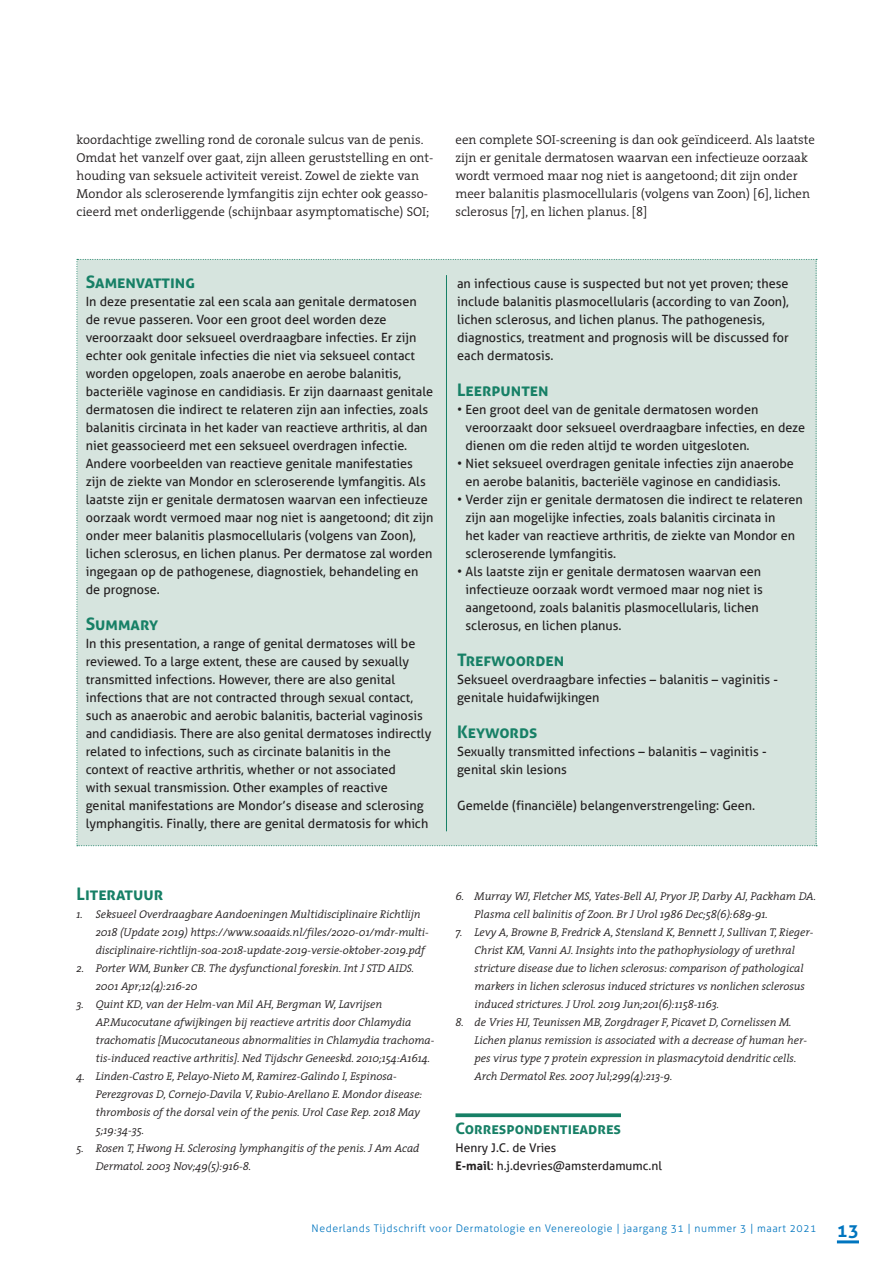
<style>
.page{position:relative;width:893px;height:1263px;background:#fff}
.page>*{position:absolute;margin:0;border:0;box-sizing:border-box;transform-origin:0 0}
.t1{font:700 18px "Aller";color:#0075bf}
.TUSSENKOP_1-Aller{font:700 17.25px "Aller";color:#178066}
.Correspondentie_-_ko{font:700 15.75px "Aller";color:#178066}
.PLATTE_TEKS{font:300 12.9px/18px "The Serif";color:#231f20}
.t2{font:12.75px/18px "Aller";color:#231f20}
.Correspondentie_-_pl{font:12px "Aller";color:#231f20}
.t3{font:italic 300 11.25px/18px "The Serif";letter-spacing:-.005em;color:#231f20}
.t4{font:300 10.5px "Aller";letter-spacing:.05em;color:#0075bf}
.s1{font-weight:700}
</style>
<div class="page">
<hr style="left:837px;top:1240px;width:22px;height:3px;background:#0075bf">
<svg style="left:455px;top:1113px;width:166px;height:4px"></svg>
<div style="left:77px;top:259px;width:740px;height:587px;background:#d6e4de"></div>
<p class="PLATTE_TEKS" style="left:77px;top:130px;width:358px">koordachtige zwelling rond de coronale sulcus van de penis.<br>Omdat het vanzelf over gaat, zijn alleen geruststelling en ont&shy;houding van seksuele activiteit vereist. Zowel de ziekte van Mondor als scleroserende lymfangitis zijn echter ook geasso&shy;cieerd met onderliggende (schijnbaar asymptomatische) SOI;</p>
<p class="PLATTE_TEKS" style="left:455px;top:130px;width:361px">een complete SOI-screening is dan ook geïndiceerd. Als laatste zijn er genitale dermatosen waarvan een infectieuze oorzaak wordt vermoed maar nog niet is aangetoond; dit zijn onder meer balanitis plasmocellularis (volgens van Zoon) [6], lichen sclerosus [7], en lichen planus. [8]</p>
<p class="TUSSENKOP_1-Aller" style="left:86px;top:271px;width:111px">Samenvatting</p>
<p class="t2" style="left:86px;top:292px;width:349px">In deze presentatie zal een scala aan genitale dermatosen de revue passeren. Voor een groot deel worden deze veroorzaakt door seksueel overdraagbare infecties. Er zijn echter ook genitale infecties die niet via seksueel contact worden opgelopen, zoals anaerobe en aerobe balanitis, bacteriële vaginose en candidiasis. Er zijn daarnaast genitale dermatosen die indirect te relateren zijn aan infecties, zoals balanitis circinata in het kader van reactieve arthritis, al dan niet geassocieerd met een seksueel overdragen infectie.<br>Andere voorbeelden van reactieve genitale manifestaties zijn de ziekte van Mondor en scleroserende lymfangitis. Als laatste zijn er genitale dermatosen waarvan een infectieuze oorzaak wordt vermoed maar nog niet is aangetoond; dit zijn onder meer balanitis plasmocellularis (volgens van Zoon), lichen sclerosus, en lichen planus. Per dermatose zal worden ingegaan op de pathogenese, diagnostiek, behandeling en de prognose.</p>
<p class="TUSSENKOP_1-Aller" style="left:86px;top:613px;width:74px">Summary</p>
<p class="t2" style="left:86px;top:634px;width:347px">In this presentation, a range of genital dermatoses will be reviewed. To a large extent, these are caused by sexually transmitted infections. However, there are also genital infections that are not contracted through sexual contact, such as anaerobic and aerobic balanitis, bacterial vaginosis and candidiasis. There are also genital dermatoses indirectly related to infections, such as circinate balanitis in the context of reactive arthritis, whether or not associated<br>with sexual transmission. Other examples of reactive<br>genital manifestations are Mondor’s disease and sclerosing lymphangitis. Finally, there are genital dermatosis for which</p>
<p class="t2" style="left:457px;top:274px;width:333px">an infectious cause is suspected but not yet proven; these include balanitis plasmocellularis (according to van Zoon), lichen sclerosus, and lichen planus. The pathogenesis, diagnostics, treatment and prognosis will be discussed for each dermatosis.</p>
<p class="TUSSENKOP_1-Aller" style="left:457px;top:379px;width:93px">Leerpunten</p>
<p class="t2" style="left:466px;top:400px;width:341px;text-indent:-8px">• Een groot deel van de genitale dermatosen worden veroorzaakt door seksueel overdraagbare infecties, en deze dienen om die reden altijd te worden uitgesloten.</p>
<p class="t2" style="left:457px;top:454px;width:338px;text-align:center">• Niet seksueel overdragen genitale infecties zijn anaerobe en aerobe balanitis, bacteriële vaginose en candidiasis.</p>
<p class="t2" style="left:466px;top:490px;width:339px;text-indent:-8px">• Verder zijn er genitale dermatosen die indirect te relateren zijn aan mogelijke infecties, zoals balanitis circinata in<br>het kader van reactieve arthritis, de ziekte van Mondor en scleroserende lymfangitis.</p>
<p class="t2" style="left:466px;top:562px;width:299px;text-indent:-8px">• Als laatste zijn er genitale dermatosen waarvan een infectieuze oorzaak wordt vermoed maar nog niet is aangetoond, zoals balanitis plasmocellularis, lichen sclerosus, en lichen planus.</p>
<p class="TUSSENKOP_1-Aller" style="left:457px;top:649px;width:109px">Trefwoorden</p>
<p class="t2" style="left:457px;top:670px;width:322px">Seksueel overdraagbare infecties – balanitis – vaginitis - genitale huidafwijkingen</p>
<p class="TUSSENKOP_1-Aller" style="left:457px;top:721px;width:82px">Keywords</p>
<p class="t2" style="left:457px;top:742px;width:311px">Sexually transmitted infections – balanitis – vaginitis - genital skin lesions</p>
<p class="t2" style="left:457px;top:796px;width:300px">Gemelde (financiële) belangenverstrengeling: Geen.</p>
<p class="TUSSENKOP_1-Aller" style="left:77px;top:883px;width:88px">Literatuur</p>
<p class="t3" style="left:96px;top:905px;width:335px;text-indent:-19px">1. Seksueel Overdraagbare Aandoeningen Multidisciplinaire Richtlijn<br>2018 (Update 2019) https://www.soaaids.nl/files/2020-01/mdr-multi&shy;disciplinaire-richtlijn-soa-2018-update-2019-versie-oktober-2019.pdf</p>
<p class="t3" style="left:96px;top:959px;width:320px;text-indent:-19px">2. Porter WM, Bunker CB. The dysfunctional foreskin. Int J STD AIDS.<br>2001 Apr;12(4):216-20</p>
<p class="t3" style="left:96px;top:995px;width:340px;text-indent:-19px">3. Quint KD, van der Helm-van Mil AH, Bergman W, Lavrijsen AP.Mucocutane afwijkingen bij reactieve artritis door Chlamydia trachomatis [Mucocutaneous abnormalities in Chlamydia trachoma&shy;tis-induced reactive arthritis]. Ned Tijdschr Geneeskd. 2010;154:A1614.</p>
<p class="t3" style="left:96px;top:1067px;width:328px;text-indent:-19px">4. Linden-Castro E, Pelayo-Nieto M, Ramirez-Galindo I, Espinosa-Perezgrovas D, Cornejo-Davila V, Rubio-Arellano E. Mondor disease: thrombosis of the dorsal vein of the penis. Urol Case Rep. 2018 May 5;19:34-35.</p>
<p class="t3" style="left:96px;top:1139px;width:325px;text-indent:-19px">5. Rosen T, Hwong H. Sclerosing lymphangitis of the penis. J Am Acad<br>Dermatol. 2003 Nov;49(5):916-8.</p>
<p class="t3" style="left:475px;top:887px;width:343px;text-indent:-19px">6. Murray WJ, Fletcher MS, Yates-Bell AJ, Pryor JP, Darby AJ, Packham DA.<br>Plasma cell balinitis of Zoon. Br J Urol 1986 Dec;58(6):689-91.</p>
<p class="t3" style="left:475px;top:923px;width:340px;text-indent:-19px">7. Levy A, Browne B, Fredrick A, Stensland K, Bennett J, Sullivan T, Rieger-Christ KM, Vanni AJ. Insights into the pathophysiology of urethral stricture disease due to lichen sclerosus: comparison of pathological markers in lichen sclerosus induced strictures vs nonlichen sclerosus induced strictures. J Urol. 2019 Jun;201(6):1158-1163.</p>
<p class="t3" style="left:475px;top:1013px;width:334px;text-indent:-19px">8. de Vries HJ, Teunissen MB, Zorgdrager F, Picavet D, Cornelissen M.<br>Lichen planus remission is associated with a decrease of human her&shy;pes virus type 7 protein expression in plasmacytoid dendritic cells.<br>Arch Dermatol Res. 2007 Jul;299(4):213-9.</p>
<p class="Correspondentie_-_ko" style="left:455px;top:1119px;width:167px">Correspondentieadres</p>
<p class="Correspondentie_-_pl" style="left:455px;top:1140px;width:102px">Henry J.C. de Vries</p>
<p class="Correspondentie_-_pl" style="left:455px;top:1158px;width:208px"><span class="s1">E-mail</span>: h.j.devries@amsterdamumc.nl</p>
<p class="t4" style="left:312px;top:1222px;width:506px">Nederlands Tijdschrift voor Dermatologie en Venereologie | jaargang 31 | nummer 3 | maart 2021</p>
<h1 class="t1" style="left:837px;top:1220px;width:24px">13</h1>
</div>
